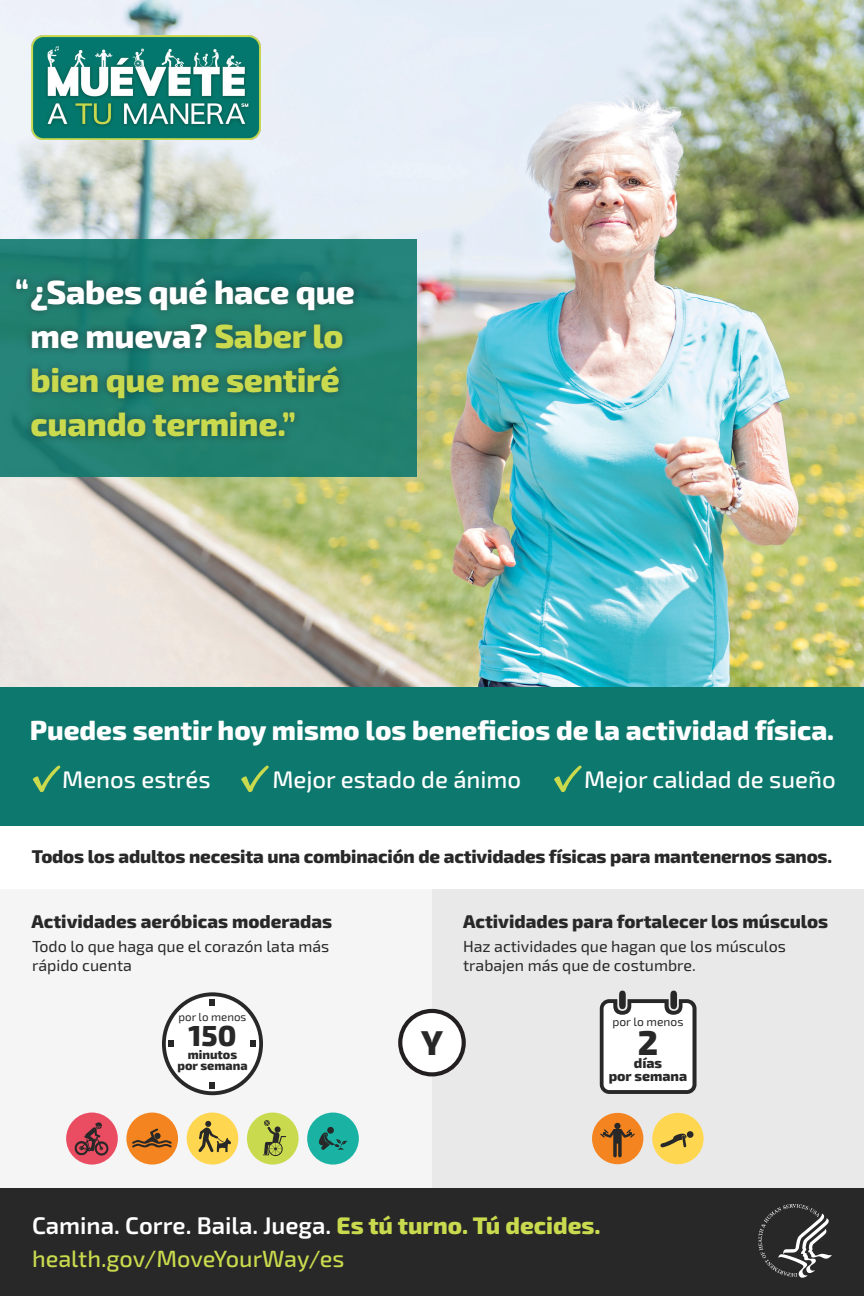
<style>
.page{position:relative;width:864px;height:1296px;background:#fff}
.page>*{position:absolute;margin:0;border:0;box-sizing:border-box;transform-origin:0 0}
.t1{font:800 34.5px "Exo 2";color:#272827}
.t2{font:800 33.45px/44px "Exo 2";letter-spacing:-.01em;color:#cada4e}
.t3{font:800 33.45px "Exo 2";color:#fff}
.t4{font:800 29px "Exo 2";color:#272827}
.t5{font:800 27.5px "Exo 2";color:#fff}
.t6{font:500 24px "Exo 2";color:#fff}
.t7{font:600 24px "Exo 2";color:#fff}
.t8{font:500 23.5px "Exo 2";color:#cada4e}
.t9{font:800 18.5px "Exo 2";letter-spacing:-.01em;color:#272827}
.t10{font:16px/19.2px "Exo 2";color:#272827}
.t11{font:800 14px/13px "Exo 2";color:#272827;text-align:center}
.t12{font:800 12.5px/11.5px "Exo 2";color:#272827;text-align:center}
.t13{font:12px "Exo 2";color:#272827}
.t14{font:11.5px "Exo 2";color:#272827}
.s1{color:#fff}
.s2{font-weight:800;color:#cada4e}
</style>
<div class="page">
<img style="left:0;top:0;width:864px;height:688px">
<div style="left:0;top:688px;width:864px;height:138px;background:#0d786d"></div>
<div style="left:0;top:239px;width:417px;height:238px;background:#218171"></div>
<div style="left:23px;top:270px;width:339px;height:174px;background:#231f20;opacity:.5"></div>
<div style="left:8px;top:270px;width:28px;height:27px;background:#231f20;opacity:.5"></div>
<div style="left:0;top:889px;width:432px;height:299px;background:#f5f5f5"></div>
<div style="left:432px;top:889px;width:432px;height:299px;background:#eae9e9"></div>
<div style="left:0;top:1188px;width:864px;height:108px;background:#272827"></div>
<svg style="left:600px;top:991px;width:97px;height:103px;background:#d7d7d7"></svg>
<svg style="left:162px;top:992px;width:101px;height:103px"></svg>
<svg style="left:758px;top:1204px;width:74px;height:74px"></svg>
<div style="left:400px;top:1011px;width:64px;height:63px;background:#fff;border-radius:50%"></div>
<div style="left:398px;top:1009px;width:68px;height:67px;border:4px solid #231f20;border-radius:50%"></div>
<svg style="left:33px;top:765px;width:28px;height:27px"></svg>
<svg style="left:554px;top:765px;width:28px;height:27px"></svg>
<svg style="left:241px;top:765px;width:28px;height:27px"></svg>
<div style="left:652px;top:1113px;width:52px;height:51px;background:#ffd64f;border-radius:50%"></div>
<svg style="left:660px;top:1131px;width:34px;height:16px"></svg>
<div style="left:592px;top:1113px;width:51px;height:51px;background:#f38420;border-radius:50%"></div>
<svg style="left:600px;top:1123px;width:35px;height:34px"></svg>
<div style="left:187px;top:1113px;width:51px;height:52px;background:#ffd64f;border-radius:50%"></div>
<svg style="left:198px;top:1121px;width:33px;height:32px"></svg>
<div style="left:126px;top:1113px;width:52px;height:52px;background:#f38420;border-radius:50%"></div>
<div style="left:66px;top:1113px;width:52px;height:52px;background:#ea4c62;border-radius:50%"></div>
<div style="left:247px;top:1113px;width:52px;height:52px;background:#cada4e;border-radius:50%"></div>
<div style="left:307px;top:1113px;width:52px;height:52px;background:#19b2a3;border-radius:50%"></div>
<svg style="left:132px;top:1128px;width:40px;height:20px"></svg>
<svg style="left:319px;top:1127px;width:29px;height:23px"></svg>
<svg style="left:75px;top:1122px;width:33px;height:34px"></svg>
<svg style="left:263px;top:1120px;width:23px;height:36px"></svg>
<img style="left:32px;top:36px;width:229px;height:104px">
<p class="t2" style="left:30px;top:268px;width:326px"><span class="s1">¿Sabes qué hace que me mueva?</span> Saber lo bien que me sentiré cuando termine.”</p>
<p class="t3" style="left:15px;top:265px;width:15px">“</p>
<h1 class="t5" style="left:30px;top:709px;width:806px">Puedes sentir hoy mismo los beneficios de la actividad física.</h1>
<p class="t6" style="left:62px;top:763px;width:150px">Menos estrés</p>
<p class="t6" style="left:272px;top:763px;width:251px">Mejor estado de ánimo</p>
<p class="t6" style="left:584px;top:763px;width:253px">Mejor calidad de sueño</p>
<h2 class="t9" style="left:32px;top:842px;width:802px">Todos los adultos necesita una combinación de actividades físicas para mantenernos sanos.</h2>
<h3 class="t9" style="left:463px;top:907px;width:367px">Actividades para fortalecer los músculos</h3>
<h3 class="t9" style="left:32px;top:907px;width:302px">Actividades aeróbicas moderadas</h3>
<p class="t10" style="left:32px;top:936px;width:299px">Todo lo que haga que el corazón lata más rápido cuenta</p>
<p class="t10" style="left:463px;top:936px;width:324px">Haz actividades que hagan que los músculos trabajen más que de costumbre.</p>
<p class="t14" style="left:179px;top:1009px;width:69px">por lo menos</p>
<p class="t4" style="left:189px;top:1013px;width:49px">150</p>
<p class="t12" style="left:177px;top:1048px;width:72px">minutos por semana</p>
<p class="t1" style="left:421px;top:1016px;width:23px">Y</p>
<p class="t13" style="left:613px;top:1014px;width:72px">por lo menos</p>
<p class="t1" style="left:638px;top:1016px;width:22px">2</p>
<p class="t11" style="left:609px;top:1056px;width:80px">días<br>por semana</p>
<p class="t7" style="left:32px;top:1208px;width:570px">Camina. Corre. Baila. Juega. <span class="s2">Es tú turno. Tú decides.</span></p>
<p class="t8" style="left:32px;top:1242px;width:314px">health.gov/MoveYourWay/es</p>
</div>
